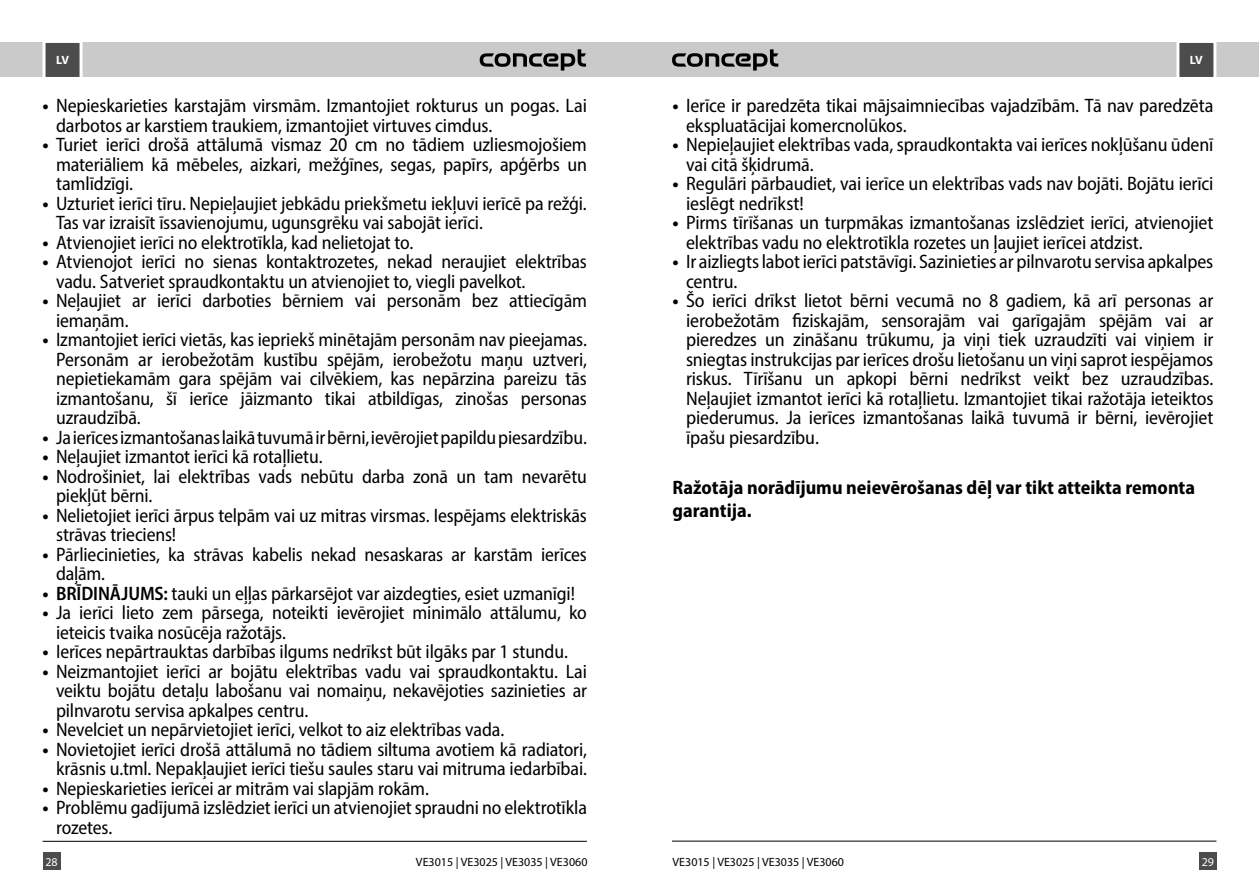
<style>
.page{position:relative;width:1259px;height:893px;background:#fff}
.page>*{position:absolute;margin:0;border:0;box-sizing:border-box;transform-origin:0 0}
.t1{font:semi-condensed 19.5px/19.5px "Myriad Pro";letter-spacing:-.01em;color:#000}
.t2{font:700 semi-condensed 19.5px/23.4px "Myriad Pro";color:#000}
.t3{font:12px "Myriad Pro";color:#000}
.t4{font:700 12px "Myriad Pro";color:#fff}
.t5{font:12px "Myriad Pro";color:#fff}
.s1{font-weight:700}
.s2{font-weight:600}
</style>
<div class="page">
<hr style="left:672px;top:841px;width:544px;height:1px;background:#000">
<hr style="left:43px;top:841px;width:544px;height:1px;background:#000">
<div style="left:0;top:43px;width:629px;height:34px;background:#cacaca"></div>
<div style="left:629px;top:43px;width:630px;height:34px;background:#cacaca"></div>
<svg style="left:480px;top:49px;width:106px;height:22px"></svg>
<svg style="left:672px;top:49px;width:106px;height:22px"></svg>
<svg style="left:1175px;top:42px;width:43px;height:35px;background:#717171"></svg>
<svg style="left:41px;top:42px;width:43px;height:35px;background:#717171"></svg>
<div style="left:1199px;top:853px;width:17px;height:17px;background:#4c4c4c"></div>
<div style="left:43px;top:853px;width:17px;height:17px;background:#4c4c4c"></div>
<p class="t4" style="left:56px;top:53px;width:14px">LV</p>
<p class="t4" style="left:1190px;top:53px;width:14px">LV</p>
<p class="t1" style="left:56px;top:96px;width:532px;text-indent:-13px"><span class="s1">•</span> Nepieskarieties karstajām virsmām. Izmantojiet rokturus un pogas. Lai darbotos ar karstiem traukiem, izmantojiet virtuves cimdus.</p>
<p class="t1" style="left:56px;top:135px;width:532px;text-align:justify;text-indent:-13px"><span class="s1">•</span> Turiet ierīci drošā attālumā vismaz 20 cm no tādiem uzliesmojošiem materiāliem kā mēbeles, aizkari, mežģīnes, segas, papīrs, apģērbs un tamlīdzīgi.</p>
<p class="t1" style="left:56px;top:193px;width:532px;text-indent:-13px"><span class="s1">•</span> Uzturiet ierīci tīru. Nepieļaujiet jebkādu priekšmetu iekļuvi ierīcē pa režģi.<br>Tas var izraisīt īssavienojumu, ugunsgrēku vai sabojāt ierīci.</p>
<p class="t1" style="left:43px;top:232px;width:372px"><span class="s1">•</span> Atvienojiet ierīci no elektrotīkla, kad nelietojat to.</p>
<p class="t1" style="left:56px;top:252px;width:532px;text-indent:-13px"><span class="s1">•</span> Atvienojot ierīci no sienas kontaktrozetes, nekad neraujiet elektrības vadu. Satveriet spraudkontaktu un atvienojiet to, viegli pavelkot.</p>
<p class="t1" style="left:56px;top:291px;width:532px;text-indent:-13px"><span class="s1">•</span> Neļaujiet ar ierīci darboties bērniem vai personām bez attiecīgām iemaņām.</p>
<p class="t1" style="left:56px;top:330px;width:532px;text-align:justify;text-indent:-13px"><span class="s1">•</span> Izmantojiet ierīci vietās, kas iepriekš minētajām personām nav pieejamas.<br>Personām ar ierobežotām kustību spējām, ierobežotu maņu uztveri, nepietiekamām gara spējām vai cilvēkiem, kas nepārzina pareizu tās izmantošanu, šī ierīce jāizmanto tikai atbildīgas, zinošas personas uzraudzībā.</p>
<p class="t1" style="left:43px;top:427px;width:546px"><span class="s1">•</span> Ja ierīces izmantošanas laikā tuvumā ir bērni, ievērojiet papildu piesardzību.</p>
<p class="t1" style="left:43px;top:447px;width:282px"><span class="s1">•</span> Neļaujiet izmantot ierīci kā rotaļlietu.</p>
<p class="t1" style="left:56px;top:466px;width:532px;text-indent:-13px"><span class="s1">•</span> Nodrošiniet, lai elektrības vads nebūtu darba zonā un tam nevarētu piekļūt bērni.</p>
<p class="t1" style="left:56px;top:505px;width:532px;text-indent:-13px"><span class="s1">•</span> Nelietojiet ierīci ārpus telpām vai uz mitras virsmas. Iespējams elektriskās strāvas trieciens!</p>
<p class="t1" style="left:56px;top:544px;width:532px;text-indent:-13px"><span class="s1">•</span> Pārliecinieties, ka strāvas kabelis nekad nesaskaras ar karstām ierīces daļām.</p>
<p class="t1" style="left:43px;top:583px;width:534px"><span class="s1">•</span> <span class="s2">BRĪDINĀJUMS:</span> tauki un eļļas pārkarsējot var aizdegties, esiet uzmanīgi!</p>
<p class="t1" style="left:56px;top:603px;width:532px;text-indent:-13px"><span class="s1">•</span> Ja ierīci lieto zem pārsega, noteikti ievērojiet minimālo attālumu, ko ieteicis tvaika nosūcēja ražotājs.</p>
<p class="t1" style="left:43px;top:642px;width:527px"><span class="s1">•</span> Ierīces nepārtrauktas darbības ilgums nedrīkst būt ilgāks par 1 stundu.</p>
<p class="t1" style="left:56px;top:661px;width:532px;text-align:justify;text-indent:-13px"><span class="s1">•</span> Neizmantojiet ierīci ar bojātu elektrības vadu vai spraudkontaktu. Lai veiktu bojātu detaļu labošanu vai nomaiņu, nekavējoties sazinieties ar pilnvarotu servisa apkalpes centru.</p>
<p class="t1" style="left:43px;top:720px;width:463px"><span class="s1">•</span> Nevelciet un nepārvietojiet ierīci, velkot to aiz elektrības vada.</p>
<p class="t1" style="left:43px;top:739px;width:546px;text-align:right"><span class="s1">•</span> Novietojiet ierīci drošā attālumā no tādiem siltuma avotiem kā radiatori, krāsnis u.tml. Nepakļaujiet ierīci tiešu saules staru vai mitruma iedarbībai.</p>
<p class="t1" style="left:43px;top:778px;width:388px"><span class="s1">•</span> Nepieskarieties ierīcei ar mitrām vai slapjām rokām.</p>
<p class="t1" style="left:56px;top:798px;width:532px;text-indent:-13px"><span class="s1">•</span> Problēmu gadījumā izslēdziet ierīci un atvienojiet spraudni no elektrotīkla rozetes.</p>
<p class="t1" style="left:686px;top:96px;width:529px;text-indent:-13px"><span class="s1">•</span> Ierīce ir paredzēta tikai mājsaimniecības vajadzībām. Tā nav paredzēta ekspluatācijai komercnolūkos.</p>
<p class="t1" style="left:686px;top:135px;width:529px;text-indent:-13px"><span class="s1">•</span> Nepieļaujiet elektrības vada, spraudkontakta vai ierīces nokļūšanu ūdenī vai citā šķidrumā.</p>
<p class="t1" style="left:686px;top:174px;width:529px;text-indent:-13px"><span class="s1">•</span> Regulāri pārbaudiet, vai ierīce un elektrības vads nav bojāti. Bojātu ierīci ieslēgt nedrīkst!</p>
<p class="t1" style="left:686px;top:213px;width:529px;text-indent:-13px"><span class="s1">•</span> Pirms tīrīšanas un turpmākas izmantošanas izslēdziet ierīci, atvienojiet elektrības vadu no elektrotīkla rozetes un ļaujiet ierīcei atdzist.</p>
<p class="t1" style="left:686px;top:252px;width:529px;text-indent:-13px"><span class="s1">•</span> Ir aizliegts labot ierīci patstāvīgi. Sazinieties ar pilnvarotu servisa apkalpes centru.</p>
<p class="t1" style="left:686px;top:291px;width:529px;text-align:justify;text-indent:-13px"><span class="s1">•</span> Šo ierīci drīkst lietot bērni vecumā no 8 gadiem, kā arī personas ar ierobežotām fiziskajām, sensorajām vai garīgajām spējām vai ar pieredzes un zināšanu trūkumu, ja viņi tiek uzraudzīti vai viņiem ir sniegtas instrukcijas par ierīces drošu lietošanu un viņi saprot iespējamos riskus. Tīrīšanu un apkopi bērni nedrīkst veikt bez uzraudzības.<br>Neļaujiet izmantot ierīci kā rotaļlietu. Izmantojiet tikai ražotāja ieteiktos piederumus. Ja ierīces izmantošanas laikā tuvumā ir bērni, ievērojiet īpašu piesardzību.</p>
<p class="t2" style="left:672px;top:475px;width:524px">Ražotāja norādījumu neievērošanas dēļ var tikt atteikta remonta garantija.</p>
<p class="t5" style="left:45px;top:854px;width:14px">28</p>
<p class="t3" style="left:416px;top:854px;width:173px">VE3015 | VE3025 | VE3035 | VE3060</p>
<p class="t3" style="left:672px;top:854px;width:173px">VE3015 | VE3025 | VE3035 | VE3060</p>
<p class="t5" style="left:1201px;top:854px;width:14px">29</p>
</div>
